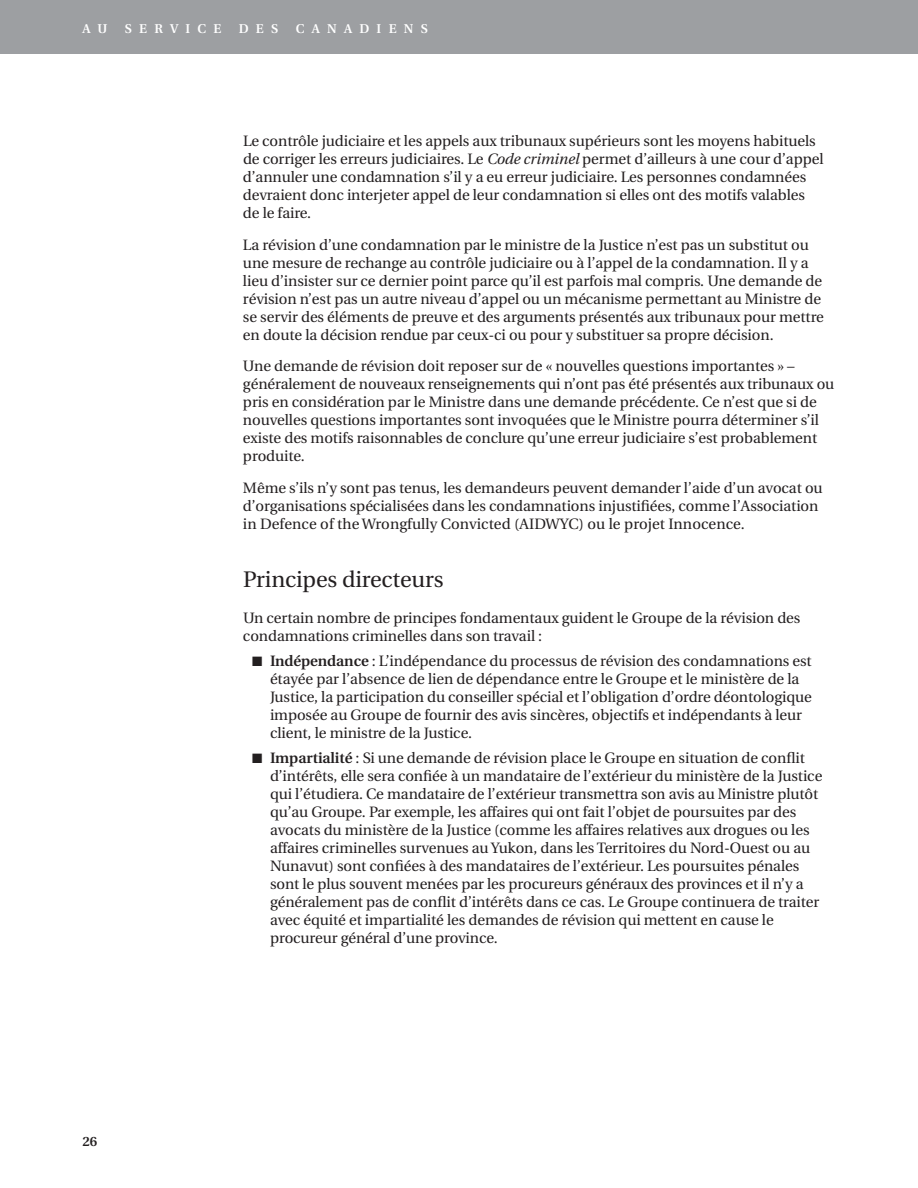
<style>
.page{position:relative;width:918px;height:1188px;background:#fff}
.page>*{position:absolute;margin:0;border:0;box-sizing:border-box;transform-origin:0 0}
.t1{font:22.5px "Utopia";letter-spacing:-.005em;color:#231f20}
.t2{font:15px/18px "Utopia";letter-spacing:-.005em;color:#231f20}
.t3{font:600 13.5px "Utopia";color:#231f20}
.t4{font:600 12.75px "Utopia";letter-spacing:.57em;color:#fff}
.s1{font-style:italic}
.s2{font-weight:600}
</style>
<div class="page">
<div style="left:0;top:0;width:918px;height:54px;background:#9d9fa2"></div>
<p class="t4" style="left:82px;top:24px;width:26px">A U</p>
<p class="t4" style="left:125px;top:24px;width:98px">SERVICE</p>
<p class="t4" style="left:239px;top:24px;width:41px">DES</p>
<p class="t4" style="left:296px;top:24px;width:134px">CANADIENS</p>
<p class="t3" style="left:82px;top:1135px;width:16px">26</p>
<p class="t2" style="left:243px;top:133px;width:582px">Le contrôle judiciaire et les appels aux tribunaux supérieurs sont les moyens habituels de corriger les erreurs judiciaires. Le <span class="s1">Code criminel</span> permet d’ailleurs à une cour d’appel d’annuler une condamnation s’il y a eu erreur judiciaire. Les personnes condamnées devraient donc interjeter appel de leur condamnation si elles ont des motifs valables de le faire.</p>
<p class="t2" style="left:243px;top:237px;width:582px">La révision d’une condamnation par le ministre de la Justice n’est pas un substitut ou une mesure de rechange au contrôle judiciaire ou à l’appel de la condamnation. Il y a lieu d’insister sur ce dernier point parce qu’il est parfois mal compris. Une demande de révision n’est pas un autre niveau d’appel ou un mécanisme permettant au Ministre de se servir des éléments de preuve et des arguments présentés aux tribunaux pour mettre en doute la décision rendue par ceux-ci ou pour y substituer sa propre décision.</p>
<p class="t2" style="left:243px;top:358px;width:593px">Une demande de révision doit reposer sur de « nouvelles questions importantes » – généralement de nouveaux renseignements qui n’ont pas été présentés aux tribunaux ou pris en considération par le Ministre dans une demande précédente. Ce n’est que si de nouvelles questions importantes sont invoquées que le Ministre pourra déterminer s’il existe des motifs raisonnables de conclure qu’une erreur judiciaire s’est probablement produite.</p>
<p class="t2" style="left:243px;top:480px;width:581px">Même s’ils n’y sont pas tenus, les demandeurs peuvent demander l’aide d’un avocat ou d’organisations spécialisées dans les condamnations injustifiées, comme l’Association in Defence of the Wrongfully Convicted (AIDWYC) ou le projet Innocence.</p>
<h1 class="t1" style="left:243px;top:570px;width:202px">Principes directeurs</h1>
<p class="t2" style="left:243px;top:610px;width:559px">Un certain nombre de principes fondamentaux guident le Groupe de la révision des condamnations criminelles dans son travail :</p>
<p class="t2" style="left:270px;top:653px;width:544px;text-indent:-18px">■ <span class="s2">Indépendance</span> : L’indépendance du processus de révision des condamnations est étayée par l’absence de lien de dépendance entre le Groupe et le ministère de la Justice, la participation du conseiller spécial et l’obligation d’ordre déontologique imposée au Groupe de fournir des avis sincères, objectifs et indépendants à leur client, le ministre de la Justice.</p>
<p class="t2" style="left:270px;top:750px;width:554px;text-indent:-18px">■ <span class="s2">Impartialité</span> : Si une demande de révision place le Groupe en situation de conflit d’intérêts, elle sera confiée à un mandataire de l’extérieur du ministère de la Justice qui l’étudiera. Ce mandataire de l’extérieur transmettra son avis au Ministre plutôt qu’au Groupe. Par exemple, les affaires qui ont fait l’objet de poursuites par des avocats du ministère de la Justice (comme les affaires relatives aux drogues ou les affaires criminelles survenues au Yukon, dans les Territoires du Nord-Ouest ou au Nunavut) sont confiées à des mandataires de l’extérieur. Les poursuites pénales sont le plus souvent menées par les procureurs généraux des provinces et il n’y a généralement pas de conflit d’intérêts dans ce cas. Le Groupe continuera de traiter avec équité et impartialité les demandes de révision qui mettent en cause le procureur général d’une province.</p>
</div>
